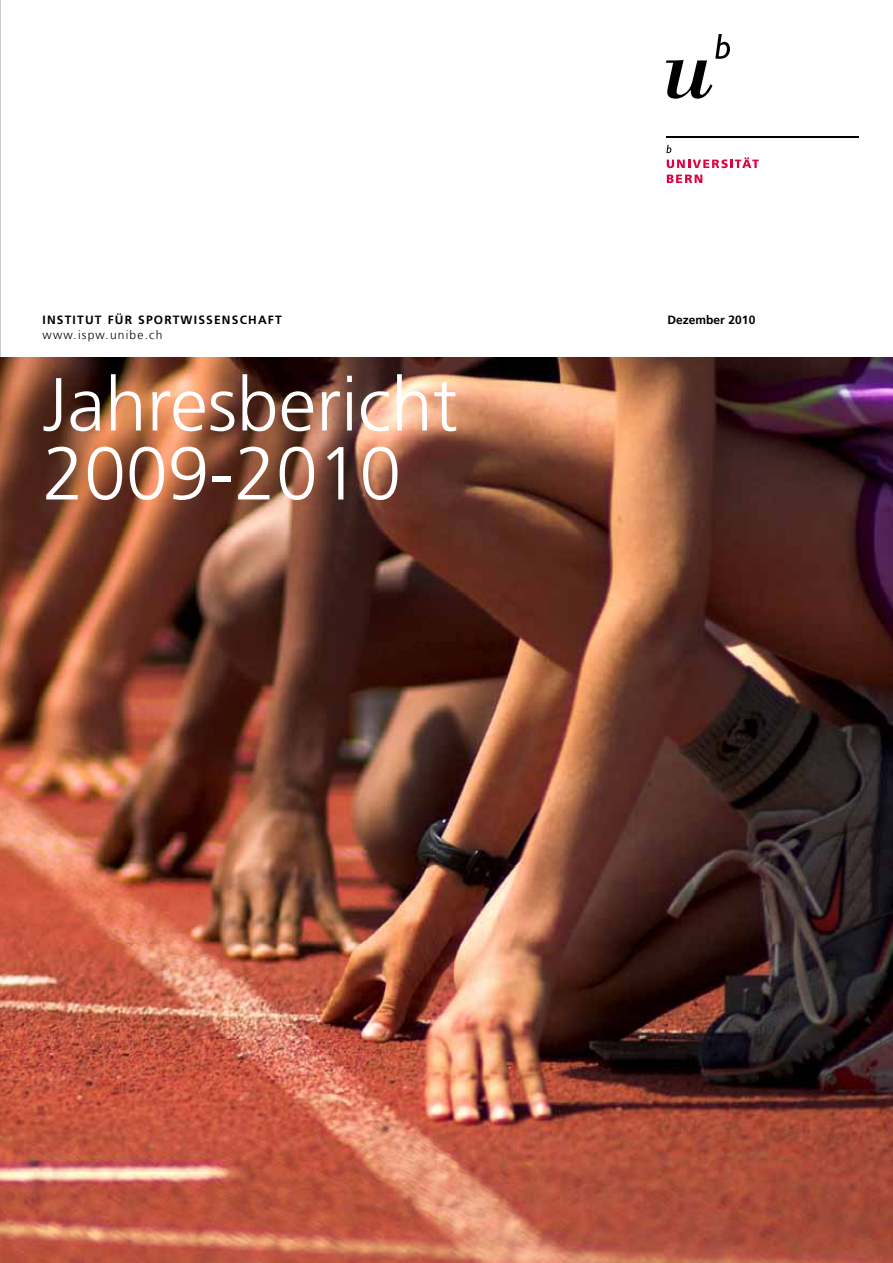
<style>
.page{position:relative;width:893px;height:1263px;background:#fff}
.page>*{position:absolute;margin:0;border:0;box-sizing:border-box;transform-origin:0 0}
.t1{font:300 75px/69px "Frutiger LT Com";color:#fff}
.t2{font:700 12px "Frutiger LT Com";letter-spacing:.1em;color:#000}
.t3{font:300 12px "Frutiger LT Com";letter-spacing:.1em;color:#000}
.t4{font:700 12px "Frutiger LT Com";color:#000}
</style>
<div class="page">
<hr style="left:0;top:0;width:1px;height:1263px;background:#959595">
<svg style="left:666px;top:34px;width:64px;height:65px"></svg>
<hr style="left:666px;top:136px;width:193px;height:2px;background:#000">
<svg style="left:666px;top:145px;width:93px;height:23px"></svg>
<svg style="left:667px;top:175px;width:35px;height:8px"></svg>
<img style="left:0;top:357px;width:893px;height:906px">
<p class="t2" style="left:43px;top:312px;width:147px">INSTITUT FÜR SPORTWISS</p>
<p class="t2" style="left:214px;top:312px;width:69px">ENSCHAFT</p>
<p class="t4" style="left:668px;top:312px;width:89px">DEZEMBER 2010</p>
<p class="t3" style="left:43px;top:328px;width:121px">www.ispw.unibe.ch</p>
<h1 class="t1" style="left:43px;top:371px;width:417px">Jahresbericht<br>2009-2010</h1>
</div>
